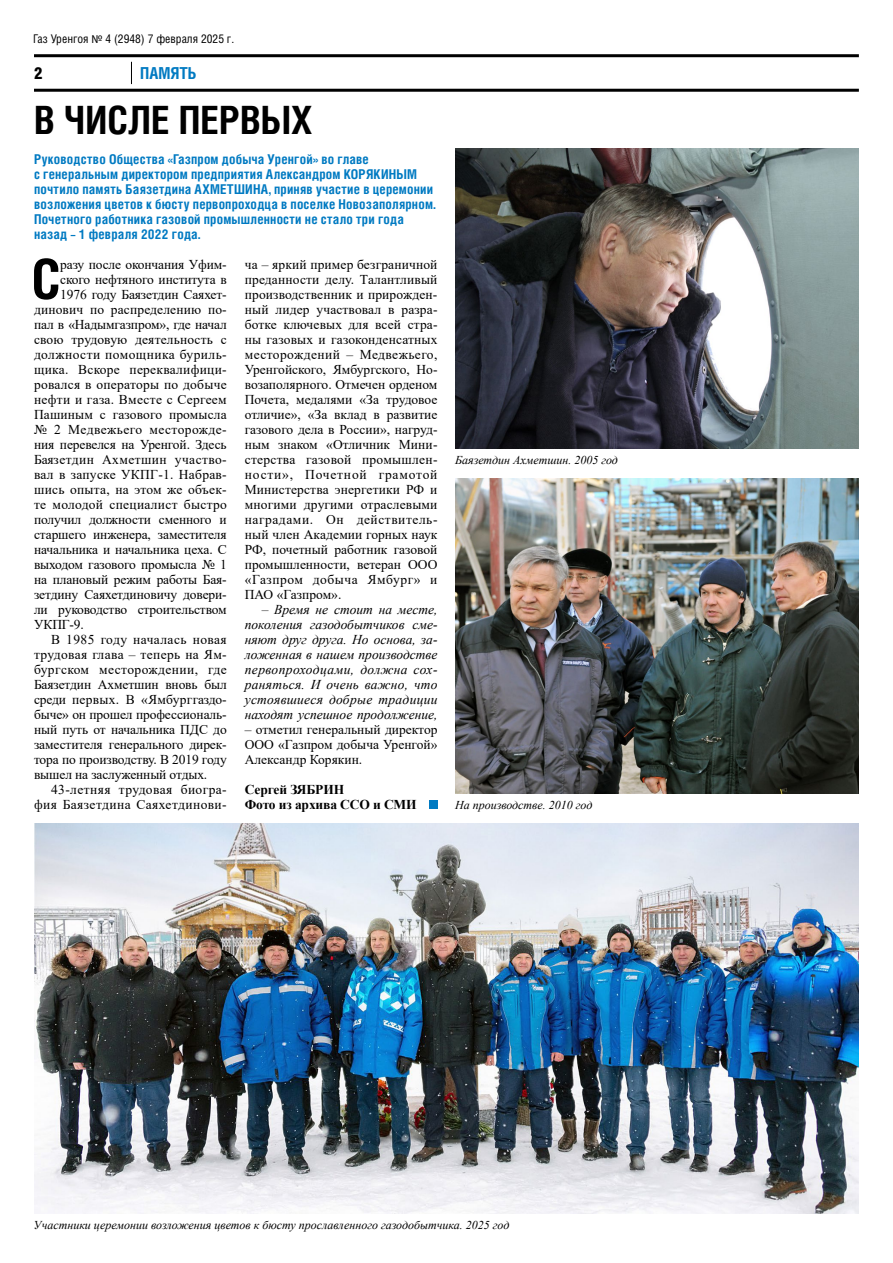
<style>
.page{position:relative;width:893px;height:1263px;background:#fff}
.page>*{position:absolute;margin:0;border:0;box-sizing:border-box;transform-origin:0 0}
.t1{font:700 55.05px "Helios Cond";color:#000}
.t2{font:700 39px "Helios Cond";color:#000}
.t3{font:700 16.5px "Helios Cond";color:#007ac2}
.t4{font:900 16.5px "Helios Cond";color:#000}
.t5{font:13.5px/15px "Times New Roman";letter-spacing:-.005em;color:#000;text-align:justify}
.t6{font:700 13.5px/15px "Helios Cond";letter-spacing:.015em;color:#007ac2}
.t7{font:italic 13.5px/15px "Times New Roman";color:#000;text-align:justify}
.t8{font:13.5px "Times New Roman";letter-spacing:.03em;color:#000}
.t9{font:13.5px "Times New Roman";letter-spacing:.02em;color:#000}
.t10{font:700 13.5px/15px "Times New Roman";letter-spacing:-.01em;color:#000}
.t11{font:italic 12px "Times New Roman";color:#000}
.t12{font:12px "Helios Cond";color:#000}
.s1{font-family:"Myriad Pro"}
</style>
<div class="page">
<hr style="left:34px;top:89px;width:825px;height:3px;background:#000">
<hr style="left:34px;top:54px;width:825px;height:3px;background:#000">
<svg style="left:131px;top:62px;width:1px;height:22px"></svg>
<img style="left:455px;top:479px;width:404px;height:315px">
<img style="left:455px;top:149px;width:404px;height:300px">
<img style="left:34px;top:824px;width:825px;height:390px">
<div style="left:429px;top:800px;width:8px;height:9px;background:#007ac2"></div>
<p class="t12" style="left:33px;top:31px;width:203px">Газ Уренгоя <span class="s1">№</span> 4 (2948) 7 февраля 2025 г.</p>
<p class="t4" style="left:34px;top:64px;width:10px">2</p>
<p class="t3" style="left:140px;top:63px;width:58px">ПАМЯТЬ</p>
<h2 class="t2" style="left:34px;top:96px;width:280px">В числе первых</h2>
<p class="t6" style="left:34px;top:151px;width:336px">Руководство Общества «Газпром добыча Уренгой» во главе с генеральным директором предприятия Александром КОРЯК</p>
<p class="t6" style="left:34px;top:166px;width:403px;text-indent:347px">ИНЫМ почтило память Баязетдина АХМЕТШИНА, приняв участие в церемонии возложения цветов к бюсту первопроходца в поселке Новозаполярном.<br>Почетного работника газовой промышленности не стало три года назад – 1 февраля 2022 года.</p>
<h1 class="t1" style="left:32px;top:246px;width:26px">С</h1>
<p class="t5" style="left:60px;top:256px;width:168px">разу после окончания Уфим-</p>
<p class="t5" style="left:60px;top:271px;width:168px">ского нефтяного института в</p>
<p class="t5" style="left:60px;top:286px;width:168px">1976 году Баязетдин Саяхет-</p>
<p class="t5" style="left:34px;top:301px;width:194px">динович по распределению по-</p>
<p class="t5" style="left:34px;top:316px;width:194px">пал в «Надымгазпром», где начал</p>
<p class="t5" style="left:34px;top:331px;width:194px">свою трудовую деятельность с</p>
<p class="t8" style="left:34px;top:345px;width:194px">должности помощника буриль-</p>
<p class="t9" style="left:34px;top:360px;width:194px">щика. Вскоре переквалифици-</p>
<p class="t9" style="left:34px;top:375px;width:194px">ровался в операторы по добыче</p>
<p class="t9" style="left:34px;top:390px;width:194px">нефти и газа. Вместе с Сергеем</p>
<p class="t5" style="left:34px;top:406px;width:194px">Пашиным с газового промысла</p>
<p class="t8" style="left:34px;top:420px;width:194px">№ 2 Медвежьего месторожде-</p>
<p class="t5" style="left:34px;top:436px;width:194px">ния перевелся на Уренгой. Здесь</p>
<p class="t8" style="left:34px;top:450px;width:194px">Баязетдин Ахметшин участво-</p>
<p class="t9" style="left:34px;top:465px;width:194px">вал в запуске УКПГ-1. Набрав-</p>
<p class="t9" style="left:34px;top:480px;width:194px">шись опыта, на этом же объек-</p>
<p class="t9" style="left:34px;top:495px;width:194px">те молодой специалист быстро</p>
<p class="t5" style="left:34px;top:511px;width:194px">получил должности сменного и</p>
<p class="t5" style="left:34px;top:526px;width:194px">старшего инженера, заместителя</p>
<p class="t5" style="left:34px;top:541px;width:194px">начальника и начальника цеха. С</p>
<p class="t5" style="left:34px;top:556px;width:194px">выходом газового промысла № 1</p>
<p class="t5" style="left:34px;top:571px;width:194px">на плановый режим работы Бая-</p>
<p class="t5" style="left:34px;top:586px;width:194px">зетдину Саяхетдиновичу довери-</p>
<p class="t5" style="left:34px;top:601px;width:194px">ли руководство строительством</p>
<p class="t5" style="left:34px;top:616px;width:51px">УКПГ-9.</p>
<p class="t8" style="left:51px;top:630px;width:177px">В 1985 году началась новая</p>
<p class="t8" style="left:34px;top:645px;width:194px">трудовая глава – теперь на Ям-</p>
<p class="t8" style="left:34px;top:660px;width:194px">бургском месторождении, где</p>
<p class="t5" style="left:34px;top:676px;width:194px">Баязетдин Ахметшин вновь был</p>
<p class="t9" style="left:34px;top:690px;width:194px">среди первых. В «Ямбурггаздо-</p>
<p class="t5" style="left:34px;top:706px;width:194px">быче» он прошел профессиональ-</p>
<p class="t5" style="left:34px;top:721px;width:194px">ный путь от начальника ПДС до</p>
<p class="t5" style="left:34px;top:736px;width:194px">заместителя генерального дирек-</p>
<p class="t5" style="left:34px;top:751px;width:194px">тора по производству. В 2019 году</p>
<p class="t5" style="left:34px;top:766px;width:175px">вышел на заслуженный отдых.</p>
<p class="t8" style="left:51px;top:780px;width:177px">43-летняя трудовая биогра-</p>
<p class="t8" style="left:34px;top:795px;width:194px">фия Баязетдина Саяхетдинови-</p>
<p class="t5" style="left:245px;top:256px;width:194px">ча – яркий пример безграничной преданности делу. Талантливый производственник и прирожден&shy;ный лидер участвовал в разра&shy;ботке ключевых для всей стра&shy;ны газовых и газоконденсатных месторождений – Медвежьего, Уренгойского, Ямбургского, Но&shy;возаполярного. Отмечен орденом Почета, медалями «За трудовое отличие», «За вклад в развитие газового дела в России», нагруд&shy;ным знаком «Отличник Мини&shy;стерства газовой промышлен&shy;ности», Почетной грамотой Министерства энергетики РФ и многими другими отраслевыми наградами. Он действитель&shy;ный член Академии горных наук РФ, почетный работник газовой промышленности, ветеран ООО «Газпром добыча Ямбург» и ПАО «Газпром».</p>
<p class="t7" style="left:245px;top:601px;width:194px;text-indent:17px">– Время не стоит на месте, поколения газодобытчиков сме&shy;няют друг друга. Но основа, за&shy;ложенная в нашем производстве первопроходцами, должна сох&shy;раняться. И очень важно, что устоявшиеся добрые традиции находят успешное продолжение,</p>
<p class="t5" style="left:245px;top:721px;width:194px">– отметил генеральный директор ООО «Газпром добыча Уренгой» Александр Корякин.</p>
<p class="t10" style="left:245px;top:781px;width:173px">Сергей ЗЯБРИН<br>Фото из архива ССО и СМИ</p>
<p class="t11" style="left:455px;top:451px;width:164px">Баязетдин Ахметшин. 2005 год</p>
<p class="t11" style="left:455px;top:796px;width:139px">На производстве. 2010 год</p>
<p class="t11" style="left:34px;top:1216px;width:477px">Участники церемонии возложения цветов к бюсту прославленного газодобытчика. 2025 год</p>
</div>
